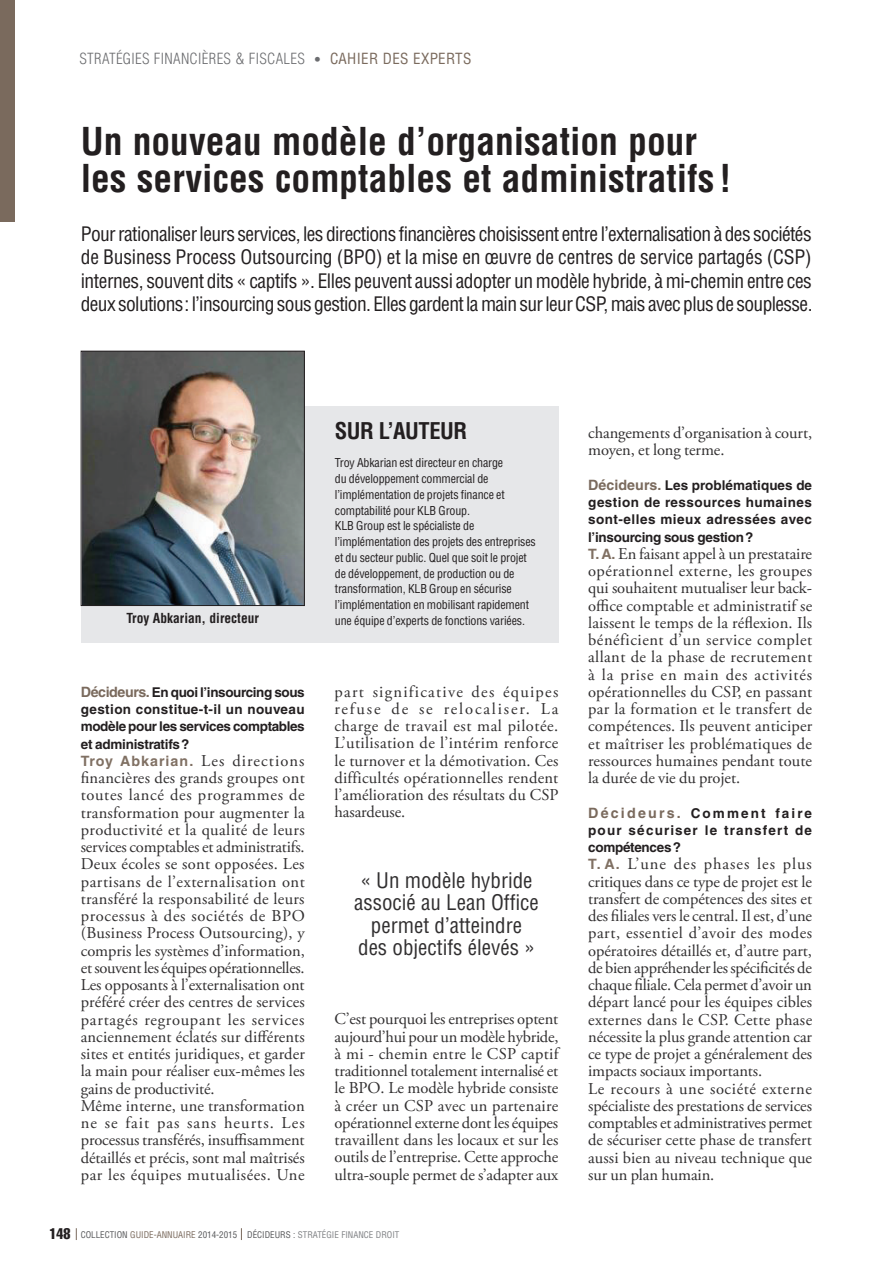
<style>
.page{position:relative;width:893px;height:1263px;background:#fff}
.page>*{position:absolute;margin:0;border:0;box-sizing:border-box;transform-origin:0 0}
.t1{font:700 condensed 37.5px/37.5px "Helvetica LT Std";color:#231f20}
.t2{font:700 condensed 22.5px "Helvetica LT Std";letter-spacing:-.02em;color:#231f20}
.t3{font:condensed 21px/22.5px "Helvetica LT Std";color:#312f30;text-align:center}
.t4{font:condensed 19.5px/23.4px "Helvetica LT Std";letter-spacing:-.03em;color:#231f20;text-align:justify}
.t5{font:16.5px/17.2px "Adobe Garamond Pro";color:#312f30}
.t6{font:300 condensed 15px "Helvetica LT Std";letter-spacing:.02em;color:#6c6d70}
.t7{font:700 14.25px "Helvetica LT Std";letter-spacing:.075em;color:#807063}
.t8{font:700 13.5px/17.2px "Helvetica LT Std";letter-spacing:-.02em;color:#231f20;text-align:justify}
.t9{font:700 condensed 13.5px "Helvetica LT Std";color:#231f20}
.t10{font:condensed 12px/15.8px "Helvetica LT Std";letter-spacing:-.015em;color:#231f20}
.t11{font:condensed 9px "Helvetica LT Std";color:#57585a}
.s1{font-family:"Helvetica Neue LT";font-weight:500;font-stretch:normal;font-size:13.5px}
.s2{font-weight:400;color:#7a6a5d}
.s3{font-size:14.25px;color:#7a6a5d}
.s4{font-family:"Adobe Garamond Pro";font-weight:400;font-size:16.5px;color:#312f30}
.s5{font-family:"Helvetica LT";font-stretch:extra-condensed;font-size:15px;color:#231f20}
.s6{color:#7a6a5d}
.s7{color:#808285}
.s8{font-family:"Helvetica LT Std";font-weight:700;font-size:14.25px;color:#807063}
</style>
<div class="page">
<div style="left:0;top:0;width:15px;height:221px;background:#7a6a5d"></div>
<svg style="left:76px;top:1228px;width:1px;height:12px"></svg>
<svg style="left:241px;top:1228px;width:1px;height:12px"></svg>
<div style="left:81px;top:406px;width:477px;height:236px;background:#e6e7e9"></div>
<img style="left:83px;top:353px;width:220px;height:251px">
<div style="left:81px;top:351px;width:224px;height:255px;border:1px solid #231f20"></div>
<p class="t6" style="left:80px;top:49px;width:393px">STRATÉGIES FINANCIÈRES &amp; FISCALES <span class="s1">•</span> <span class="s2">CAHIER DES EXPERTS</span></p>
<p class="t1" style="left:81px;top:122px;width:652px">Un nouveau modèle d’organisation pour les services comptables et administratifs !</p>
<p class="t4" style="left:81px;top:222px;width:733px">Pour rationaliser leurs services, les directions financières choisissent entre l’externalisation à des sociétés de Business Process Outsourcing (BPO) et la mise en œuvre de centres de service partagés (CSP) internes, souvent dits « captifs ». Elles peuvent aussi adopter un modèle hybride, à mi-chemin entre ces deux solutions: l’insourcing sous gestion. Elles gardent la main sur leur CSP, mais avec plus de souplesse.</p>
<p class="t9" style="left:126px;top:610px;width:134px">Troy Abkarian, directeur</p>
<p class="t8" style="left:81px;top:683px;width:225px"><span class="s3">Décideurs.</span> En quoi l’insourcing sous gestion constitue-t-il un nouveau modèle pour les services comptables et administratifs?</p>
<p class="t7" style="left:81px;top:752px;width:225px">Troy Abkarian. <span class="s4">Les directions</span></p>
<p class="t5" style="left:81px;top:770px;width:226px">financières des grands groupes ont toutes lancé des programmes de transformation pour augmenter la productivité et la qualité de leurs services comptables et administratifs.<br>Deux écoles se sont opposées. Les partisans de l’externalisation ont transféré la responsabilité de leurs processus à des sociétés de BPO (Business Process Outsourcing), y compris les systèmes d’information, et souvent les équipes opérationnelles.<br>Les opposants à l’externalisation ont préféré créer des centres de services partagés regroupant les services anciennement éclatés sur différents sites et entités juridiques, et garder la main pour réaliser eux-mêmes les gains de productivité.<br>Même interne, une transformation ne se fait pas sans heurts. Les processus transférés, insuffisamment détaillés et précis, sont mal maîtrisés par les équipes mutualisées. Une</p>
<p class="t2" style="left:335px;top:417px;width:134px">SUR L’AUTEUR</p>
<p class="t10" style="left:335px;top:455px;width:202px">Troy Abkarian est directeur en charge<br>du développement commercial de l’implémentation de projets finance et comptabilité pour KLB Group.<br>KLB Group est le spécialiste de l’implémentation des projets des entreprises et du secteur public. Quel que soit le projet de développement, de production ou de transformation, KLB Group en sécurise l’implémentation en mobilisant rapidement une équipe d’experts de fonctions variées.</p>
<p class="t5" style="left:334px;top:683px;width:226px;text-align:justify">part significative des équipes refuse de se relocaliser. La charge de travail est mal pilotée.<br>L’utilisation de l’intérim renforce le turnover et la démotivation. Ces difficultés opérationnelles rendent l’amélioration des résultats du CSP hasardeuse.</p>
<p class="t3" style="left:354px;top:868px;width:186px">« Un modèle hybride associé au Lean Office permet d’atteindre des objectifs élevés »</p>
<p class="t5" style="left:334px;top:1011px;width:226px;text-align:justify">C’est pourquoi les entreprises optent aujourd’hui pour un modèle hybride, à mi - chemin entre le CSP captif traditionnel totalement internalisé et le BPO. Le modèle hybride consiste à créer un CSP avec un partenaire opérationnel externe dont les équipes travaillent dans les locaux et sur les outils de l’entreprise. Cette approche ultra-souple permet de s’adapter aux</p>
<p class="t11" style="left:50px;top:1229px;width:351px"><span class="s5">148</span> COLLECTION <span class="s6">GUIDE-ANNUAIRE</span> 2014-2015 DÉCIDEURS : <span class="s7">STRATÉGIE FINANCE DROIT</span></p>
<p class="t5" style="left:588px;top:424px;width:226px">changements d’organisation à court, moyen, et long terme.</p>
<p class="t8" style="left:588px;top:476px;width:225px"><span class="s3">Décideurs.</span> Les problématiques de gestion de ressources humaines sont-elles mieux adressées avec l’insourcing sous gestion?</p>
<p class="t5" style="left:588px;top:546px;width:226px;text-align:justify"><span class="s8">T.A.</span> En faisant appel à un prestataire opérationnel externe, les groupes qui souhaitent mutualiser leur back&shy;office comptable et administratif se laissent le temps de la réflexion. Ils bénéficient d’un service complet allant de la phase de recrutement à la prise en main des activités opérationnelles du CSP, en passant par la formation et le transfert de compétences. Ils peuvent anticiper et maîtriser les problématiques de ressources humaines pendant toute la durée de vie du projet.</p>
<p class="t8" style="left:588px;top:804px;width:225px"><span class="s3">Décideurs.</span> Comment faire pour sécuriser le transfert de compétences?</p>
<p class="t5" style="left:588px;top:856px;width:226px"><span class="s8">T. A.</span> L’une des phases les plus critiques dans ce type de projet est le transfert de compétences des sites et des filiales vers le central. Il est, d’une part, essentiel d’avoir des modes opératoires détaillés et, d’autre part, de bien appréhender les spécificités de chaque filiale. Cela permet d’avoir un départ lancé pour les équipes cibles externes dans le CSP. Cette phase nécessite la plus grande attention car ce type de projet a généralement des impacts sociaux importants.<br>Le recours à une société externe spécialiste des prestations de services comptables et administratives permet de sécuriser cette phase de transfert aussi bien au niveau technique que sur un plan humain.</p>
</div>
